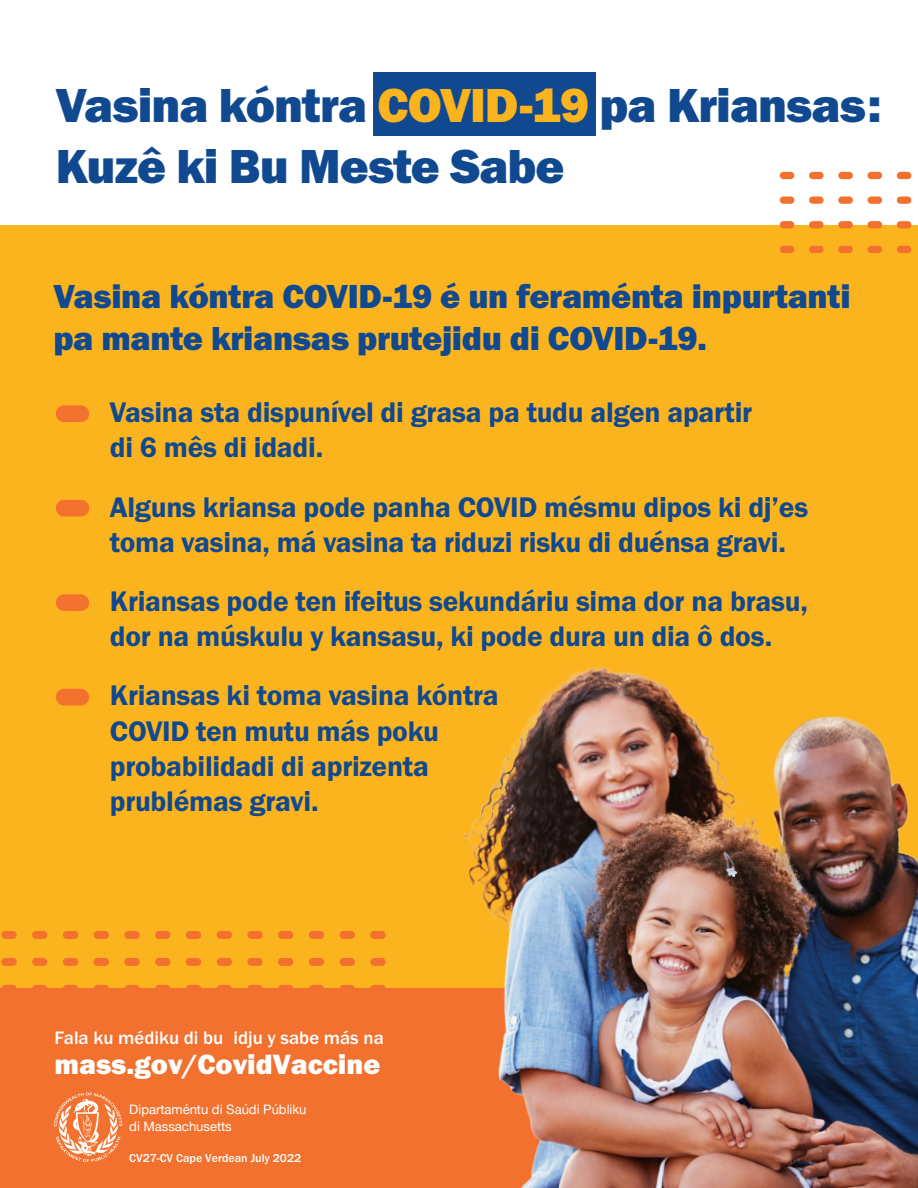
<style>
.page{position:relative;width:918px;height:1188px;background:#fff}
.page>*{position:absolute;margin:0;border:0;box-sizing:border-box;transform-origin:0 0}
.t1{font:49.5px/61.5px "Franklin Gothic URW Hea";letter-spacing:-.02em;color:#10498f}
.t2{font:34.5px/41.4px "Franklin Gothic URW Hea";letter-spacing:-.01em;color:#10498f}
.t3{font:29.4px/35.2px "Franklin Gothic URW Dem";letter-spacing:-.01em;color:#10498f}
.t4{font:28.8px "Franklin Gothic URW Hea";color:#fff}
.t5{font:500 18.75px "Franklin Gothic URW";color:#fff}
.t6{font:13.05px/17px "Helvetica Neue";color:#fff}
.t7{font:500 12px "Franklin Gothic URW";color:#fff}
.s1{color:#fcb41e}
.s2{font-family:"Franklin Gothic"}
</style>
<div class="page">
<div style="left:0;top:225px;width:918px;height:835px;background:#fcb41e"></div>
<svg style="left:1px;top:931px;width:289px;height:8px"></svg>
<svg style="left:1px;top:958px;width:289px;height:8px"></svg>
<svg style="left:1px;top:985px;width:289px;height:3px"></svg>
<div style="left:0;top:988px;width:918px;height:200px;background:#f3712e"></div>
<svg style="left:779px;top:172px;width:133px;height:7px"></svg>
<svg style="left:779px;top:196px;width:133px;height:8px"></svg>
<svg style="left:779px;top:221px;width:133px;height:7px"></svg>
<svg style="left:779px;top:246px;width:133px;height:7px"></svg>
<div style="left:374px;top:73px;width:222px;height:63px;background:#10498f"></div>
<svg style="left:56px;top:405px;width:33px;height:17px"></svg>
<svg style="left:56px;top:500px;width:33px;height:17px"></svg>
<svg style="left:56px;top:594px;width:33px;height:17px"></svg>
<svg style="left:56px;top:689px;width:33px;height:16px"></svg>
<img style="left:290px;top:665px;width:628px;height:523px">
<svg style="left:54px;top:1092px;width:68px;height:70px"></svg>
<h1 class="t1" style="left:56px;top:73px;width:827px">Vasina kóntra <span class="s1">COVID-19</span> pa Kriansas:<br>Kuzê ki Bu Meste Sabe</h1>
<p class="t2" style="left:53px;top:275px;width:799px">Vasina kóntra COVID-19 é un feraménta inpurtanti pa mante kriansas prutejidu di COVID-19.</p>
<p class="t3" style="left:110px;top:394px;width:644px">Vasina sta dispunível di grasa pa tudu algen apartir di 6 mês di idadi.</p>
<p class="t3" style="left:110px;top:489px;width:700px">Alguns kriansa pode panha COVID mésmu dipos ki dj’es toma vasina, má vasina ta riduzi risku di duénsa gravi.</p>
<p class="t3" style="left:110px;top:583px;width:700px">Kriansas pode ten ifeitus sekundáriu sima dor na brasu, dor na múskulu y kansasu, ki pode dura un dia ô dos.</p>
<p class="t3" style="left:110px;top:678px;width:391px">Kriansas ki toma vasina kóntra<br>COVID ten mutu más poku probabilidadi di aprizenta prublémas gravi.</p>
<p class="t5" style="left:54px;top:1027px;width:331px">Fala ku médiku di bu idju y sabe más na</p>
<p class="t4" style="left:54px;top:1045px;width:327px">mass.gov/CovidVaccine</p>
<p class="t6" style="left:129px;top:1102px;width:179px">Dipartaméntu di Saúdi Públiku di Massachusetts</p>
<p class="t7" style="left:129px;top:1150px;width:173px">CV27-CV Cape Verdean <span class="s2">July</span> 2022</p>
</div>
